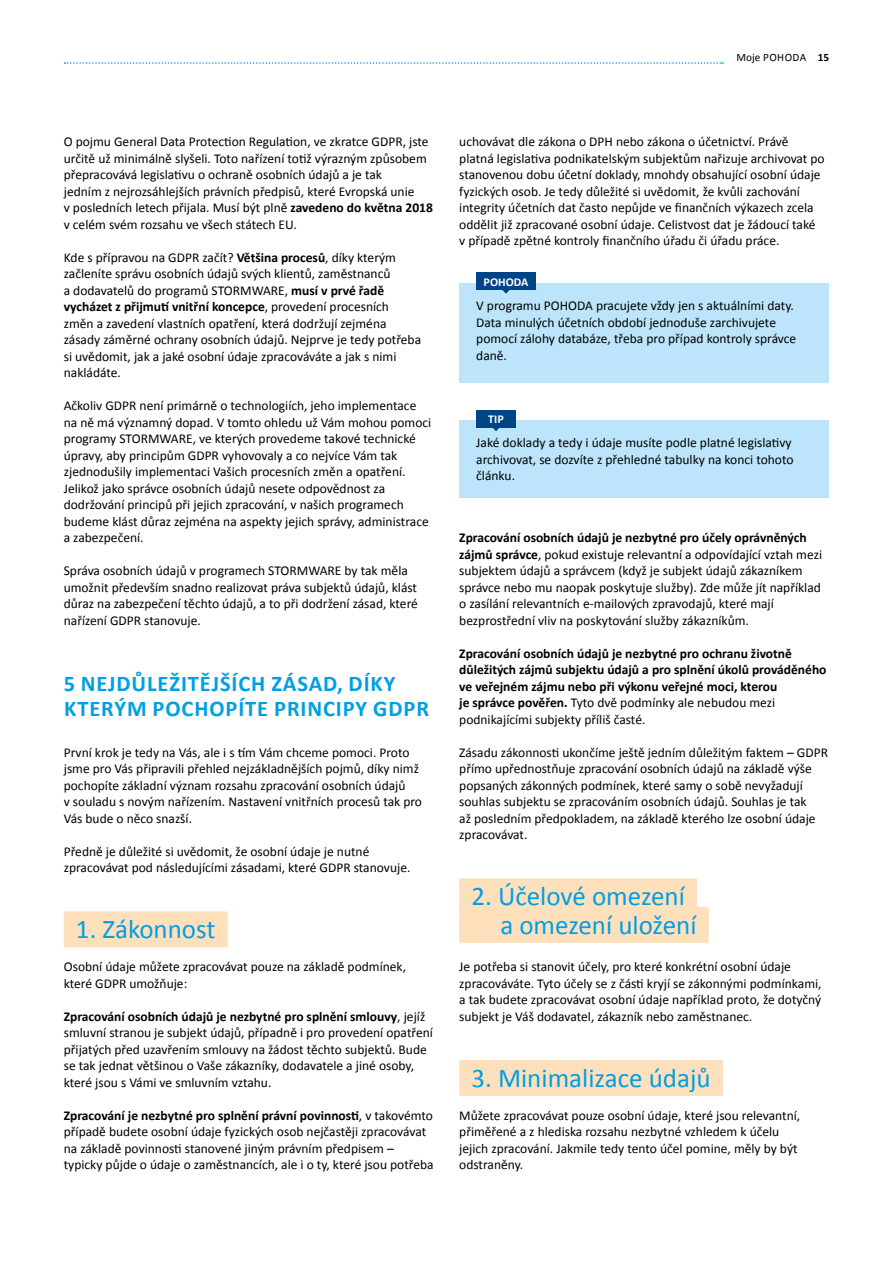
<style>
.page{position:relative;width:893px;height:1263px;background:#fff}
.page>*{position:absolute;margin:0;border:0;box-sizing:border-box;transform-origin:0 0}
.t1{font:27px/28.5px "Calibri";color:#009fe3}
.t2{font:700 22.5px/25.5px "Calibri";letter-spacing:.04em;color:#009fe3}
.t3{font:13.5px/16.5px "Calibri";color:#000}
.t4{font:700 13.5px/16.5px "Calibri";color:#000}
.t5{font:700 12px "Calibri";color:#fff}
.t6{font:11.25px "Calibri";letter-spacing:.03em;color:#000}
.s1{font-weight:700}
.s2{font-weight:400}
</style>
<div class="page">
<svg style="left:65px;top:62px;width:658px;height:2px"></svg>
<div style="left:64px;top:911px;width:164px;height:36px;background:#fee0bc"></div>
<div style="left:459px;top:420px;width:370px;height:77px;background:#bce4fa"></div>
<div style="left:476px;top:410px;width:40px;height:17px;background:#048"></div>
<svg style="left:492px;top:427px;width:8px;height:4px"></svg>
<div style="left:459px;top:283px;width:370px;height:100px;background:#bce4fa"></div>
<div style="left:476px;top:272px;width:60px;height:18px;background:#048"></div>
<svg style="left:502px;top:290px;width:8px;height:4px"></svg>
<div style="left:459px;top:878px;width:238px;height:36px;background:#fee0bc"></div>
<div style="left:459px;top:907px;width:250px;height:36px;background:#fee0bc"></div>
<div style="left:459px;top:1060px;width:264px;height:36px;background:#fee0bc"></div>
<p class="t6" style="left:736px;top:50px;width:94px">Moje POHODA <span class="s1">15</span></p>
<p class="t3" style="left:64px;top:134px;width:371px">O pojmu General Data Protection Regulation, ve zkratce GDPR, jste určitě už minimálně slyšeli. Toto nařízení totiž výrazným způsobem přepracovává legislativu o ochraně osobních údajů a je tak<br>jedním z nejrozsáhlejších právních předpisů, které Evropská unie<br>v posledních letech přijala. Musí být plně <span class="s1">zavedeno do května 2018 </span>v celém svém rozsahu ve všech státech EU.</p>
<p class="t3" style="left:64px;top:249px;width:359px">Kde s přípravou na GDPR začít? <span class="s1">Většina procesů</span>, díky kterým začleníte správu osobních údajů svých klientů, zaměstnanců<br>a dodavatelů do programů STORMWARE, <span class="s1">musí v prvé řadě vycházet z přijmutí vnitřní koncepce</span>, provedení procesních změn a zavedení vlastních opatření, která dodržují zejména zásady záměrné ochrany osobních údajů. Nejprve je tedy potřeba si uvědomit, jak a jaké osobní údaje zpracováváte a jak s nimi nakládáte.</p>
<p class="t3" style="left:64px;top:398px;width:369px">Ačkoliv GDPR není primárně o technologiích, jeho implementace na ně má významný dopad. V tomto ohledu už Vám mohou pomoci programy STORMWARE, ve kterých provedeme takové technické úpravy, aby principům GDPR vyhovovaly a co nejvíce Vám tak zjednodušily implementaci Vašich procesních změn a opatření.<br>Jelikož jako správce osobních údajů nesete odpovědnost za dodržování principů při jejich zpracování, v našich programech budeme klást důraz zejména na aspekty jejich správy, administrace a zabezpečení.</p>
<p class="t3" style="left:64px;top:562px;width:356px">Správa osobních údajů v programech STORMWARE by tak měla umožnit především snadno realizovat práva subjektů údajů, klást důraz na zabezpečení těchto údajů, a to při dodržení zásad, které nařízení GDPR stanovuje.</p>
<h2 class="t2" style="left:64px;top:671px;width:367px">5 NEJDŮLEŽITĚJŠÍCH ZÁSAD, DÍKY<br>KTERÝM POCHOPÍTE PRINCIPY GDPR</h2>
<p class="t3" style="left:64px;top:744px;width:360px">První krok je tedy na Vás, ale i s tím Vám chceme pomoci. Proto jsme pro Vás připravili přehled nejzákladnějších pojmů, díky nimž pochopíte základní význam rozsahu zpracování osobních údajů<br>v souladu s novým nařízením. Nastavení vnitřních procesů tak pro Vás bude o něco snazší.</p>
<p class="t3" style="left:64px;top:843px;width:348px">Předně je důležité si uvědomit, že osobní údaje je nutné zpracovávat pod následujícími zásadami, které GDPR stanovuje.</p>
<h1 class="t1" style="left:76px;top:915px;width:141px">1. Zákonnost</h1>
<p class="t3" style="left:64px;top:959px;width:344px">Osobní údaje můžete zpracovávat pouze na základě podmínek, které GDPR umožňuje:</p>
<p class="t3" style="left:64px;top:1008px;width:371px"><span class="s1">Zpracování osobních údajů je nezbytné pro splnění smlouvy</span>, jejíž smluvní stranou je subjekt údajů, případně i pro provedení opatření přijatých před uzavřením smlouvy na žádost těchto subjektů. Bude se tak jednat většinou o Vaše zákazníky, dodavatele a jiné osoby, které jsou s Vámi ve smluvním vztahu.</p>
<p class="t3" style="left:64px;top:1107px;width:371px"><span class="s1">Zpracování je nezbytné pro splnění právní povinnosti</span>, v takovémto případě budete osobní údaje fyzických osob nejčastěji zpracovávat na základě povinnosti stanovené jiným právním předpisem – typicky půjde o údaje o zaměstnancích, ale i o ty, které jsou potřeba</p>
<p class="t3" style="left:459px;top:134px;width:367px">uchovávat dle zákona o DPH nebo zákona o účetnictví. Právě platná legislativa podnikatelským subjektům nařizuje archivovat po stanovenou dobu účetní doklady, mnohdy obsahující osobní údaje fyzických osob. Je tedy důležité si uvědomit, že kvůli zachování integrity účetních dat často nepůjde ve finančních výkazech zcela oddělit již zpracované osobní údaje. Celistvost dat je žádoucí také v případě zpětné kontroly finančního úřadu či úřadu práce.</p>
<p class="t5" style="left:484px;top:274px;width:46px">POHODA</p>
<p class="t3" style="left:476px;top:297px;width:322px">V programu POHODA pracujete vždy jen s aktuálními daty.<br>Data minulých účetních období jednoduše zarchivujete pomocí zálohy databáze, třeba pro případ kontroly správce daně.</p>
<p class="t5" style="left:488px;top:412px;width:17px">TIP</p>
<p class="t3" style="left:476px;top:434px;width:319px">Jaké doklady a tedy i údaje musíte podle platné legislativy archivovat, se dozvíte z přehledné tabulky na konci tohoto článku.</p>
<p class="t3" style="left:459px;top:530px;width:364px"><span class="s1">Zpracování osobních údajů je nezbytné pro účely oprávněných zájmů správce</span>, pokud existuje relevantní a odpovídající vztah mezi subjektem údajů a správcem (když je subjekt údajů zákazníkem správce nebo mu naopak poskytuje služby). Zde může jít například o zasílání relevantních e-mailových zpravodajů, které mají bezprostřední vliv na poskytování služby zákazníkům.</p>
<p class="t4" style="left:459px;top:645px;width:369px">Zpracování osobních údajů je nezbytné pro ochranu životně důležitých zájmů subjektu údajů a pro splnění úkolů prováděného ve veřejném zájmu nebo při výkonu veřejné moci, kterou<br>je správce pověřen. <span class="s2">Tyto dvě podmínky ale nebudou mezi podnikajícími subjekty příliš časté.</span></p>
<p class="t3" style="left:459px;top:744px;width:370px">Zásadu zákonnosti ukončíme ještě jedním důležitým faktem – GDPR přímo upřednostňuje zpracování osobních údajů na základě výše popsaných zákonných podmínek, které samy o sobě nevyžadují souhlas subjektu se zpracováním osobních údajů. Souhlas je tak<br>až posledním předpokladem, na základě kterého lze osobní údaje zpracovávat.</p>
<h1 class="t1" style="left:500px;top:882px;width:198px;text-indent:-29px">2. Účelové omezení a omezení uložení</h1>
<p class="t3" style="left:459px;top:959px;width:364px">Je potřeba si stanovit účely, pro které konkrétní osobní údaje zpracováváte. Tyto účely se z části kryjí se zákonnými podmínkami, a tak budete zpracovávat osobní údaje například proto, že dotyčný subjekt je Váš dodavatel, zákazník nebo zaměstnanec.</p>
<h1 class="t1" style="left:471px;top:1064px;width:241px">3. Minimalizace údajů</h1>
<p class="t3" style="left:459px;top:1107px;width:343px">Můžete zpracovávat pouze osobní údaje, které jsou relevantní, přiměřené a z hlediska rozsahu nezbytné vzhledem k účelu jejich zpracování. Jakmile tedy tento účel pomine, měly by být odstraněny.</p>
</div>
